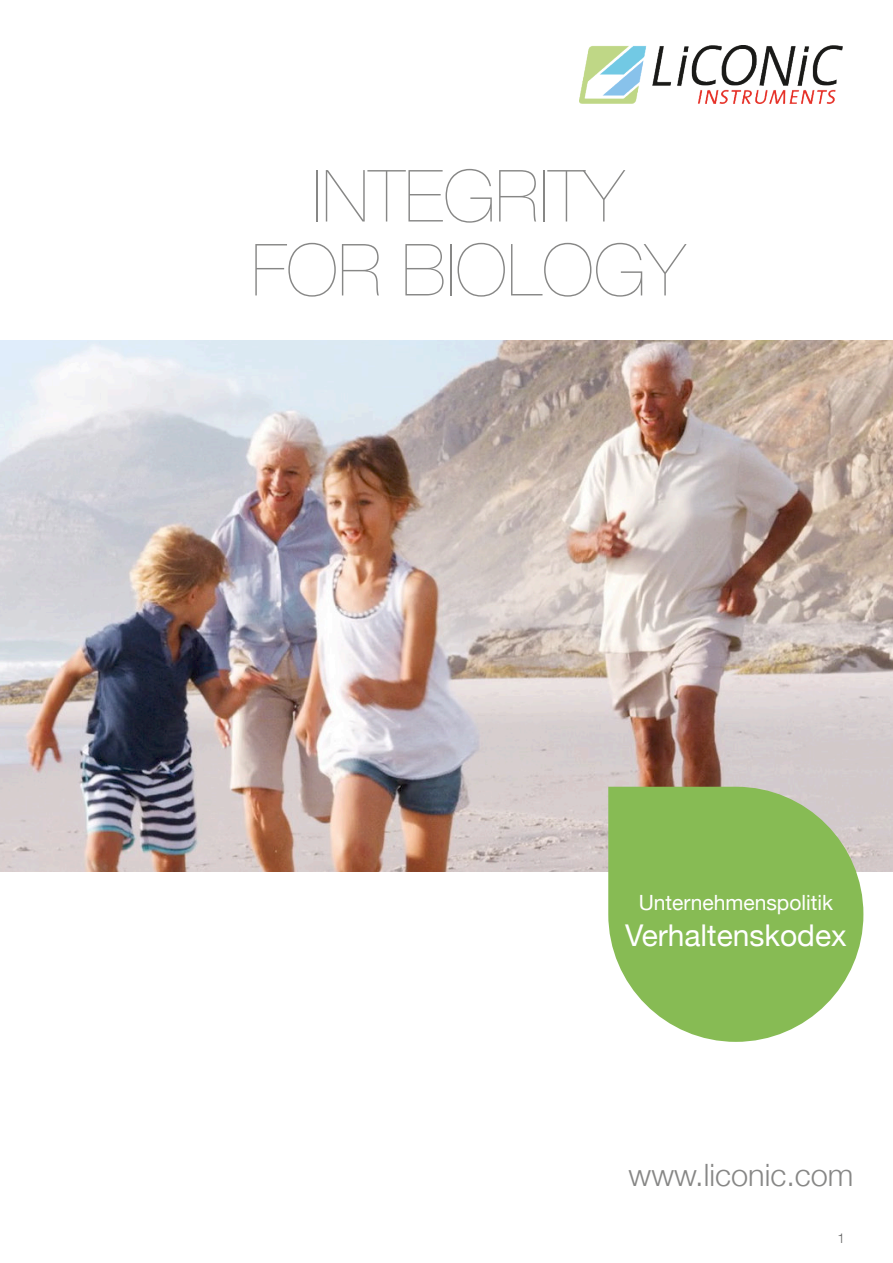
<style>
.page{position:relative;width:893px;height:1263px;background:#fff}
.page>*{position:absolute;margin:0;border:0;box-sizing:border-box;transform-origin:0 0}
.t1{font:200 72px/73.9px "Helvetica Neue";color:#878786;text-align:center}
.t2{font:300 30.75px "Helvetica Neue";color:#878786}
.t3{font:30px "Helvetica Neue";color:#fff}
.t4{font:21px "Helvetica Neue";color:#fff}
.t5{font:300 13.5px "Helvetica Neue";color:#666}
</style>
<div class="page">
<img style="left:579px;top:46px;width:264px;height:58px">
<img style="left:0;top:340px;width:893px;height:532px">
<svg style="left:608px;top:787px;width:255px;height:255px;background:#97c36c"></svg>
<p class="t1" style="left:251px;top:159px;width:434px">INTEGRITY<br>FOR BIOLOGY</p>
<p class="t4" style="left:639px;top:890px;width:196px">Unternehmenspolitik</p>
<p class="t3" style="left:625px;top:918px;width:223px">Verhaltenskodex</p>
<p class="t2" style="left:628px;top:1156px;width:227px">www.liconic.com</p>
<p class="t5" style="left:837px;top:1230px;width:9px">1</p>
</div>
